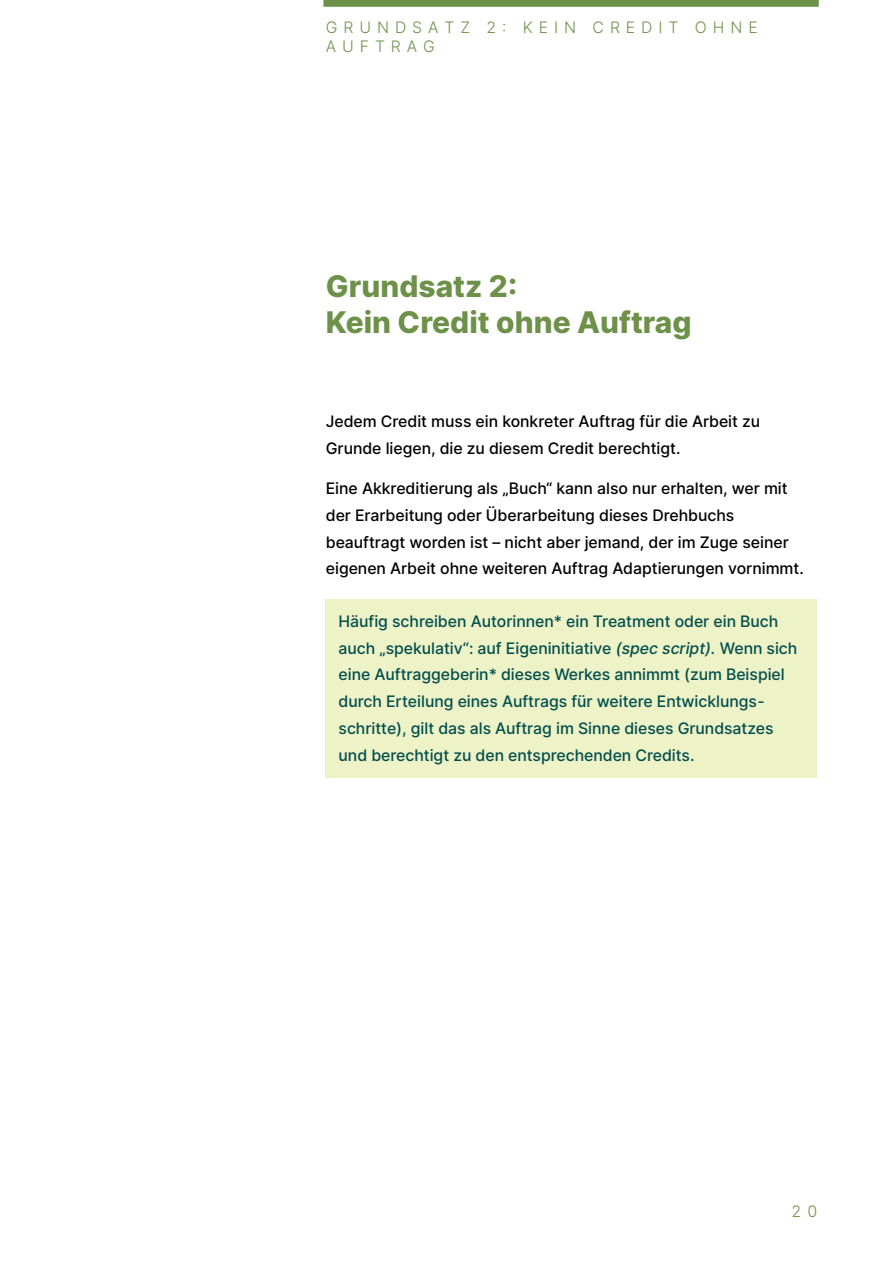
<style>
.page{position:relative;width:893px;height:1263px;background:#fff}
.page>*{position:absolute;margin:0;border:0;box-sizing:border-box;transform-origin:0 0}
.t1{font:800 29.85px/36.3px "Inter";color:#6e914a}
.t2{font:500 15.9px/26.8px "Inter";letter-spacing:-.005em;color:#004e4c}
.t3{font:500 15.9px/26.8px "Inter";letter-spacing:-.005em;color:#000}
.t4{font:300 15.9px/19px "Inter";letter-spacing:.375em;color:#6e914a}
.s1{font-style:italic}
</style>
<div class="page">
<div style="left:325px;top:599px;width:492px;height:179px;background:#eef2c7"></div>
<div style="left:323px;top:0;width:495px;height:7px;background:#6e914a"></div>
<p class="t4" style="left:326px;top:17px;width:433px">GRUNDSATZ 2: KEIN CREDIT OHNE<br>AUFTRAG</p>
<h1 class="t1" style="left:326px;top:268px;width:367px">Grundsatz 2:<br>Kein Credit ohne Auftrag</h1>
<p class="t3" style="left:326px;top:408px;width:436px">Jedem Credit muss ein konkreter Auftrag für die Arbeit zu<br>Grunde liegen, die zu diesem Credit berechtigt.</p>
<p class="t3" style="left:326px;top:475px;width:479px">Eine Akkreditierung als „Buch“ kann also nur erhalten, wer mit der Erarbeitung oder Überarbeitung dieses Drehbuchs beauftragt worden ist – nicht aber jemand, der im Zuge seiner eigenen Arbeit ohne weiteren Auftrag Adaptierungen vornimmt.</p>
<p class="t2" style="left:338px;top:608px;width:460px">Häufig schreiben Autorinnen* ein Treatment oder ein Buch auch „spekulativ“: auf Eigeninitiative <span class="s1">(spec script).</span> Wenn sich eine Auftraggeberin* dieses Werkes annimmt (zum Beispiel durch Erteilung eines Auftrags für weitere Entwicklungs&shy;schritte), gilt das als Auftrag im Sinne dieses Grundsatzes und berechtigt zu den entsprechenden Credits.</p>
<p class="t4" style="left:791px;top:1201px;width:27px">2 0</p>
</div>
